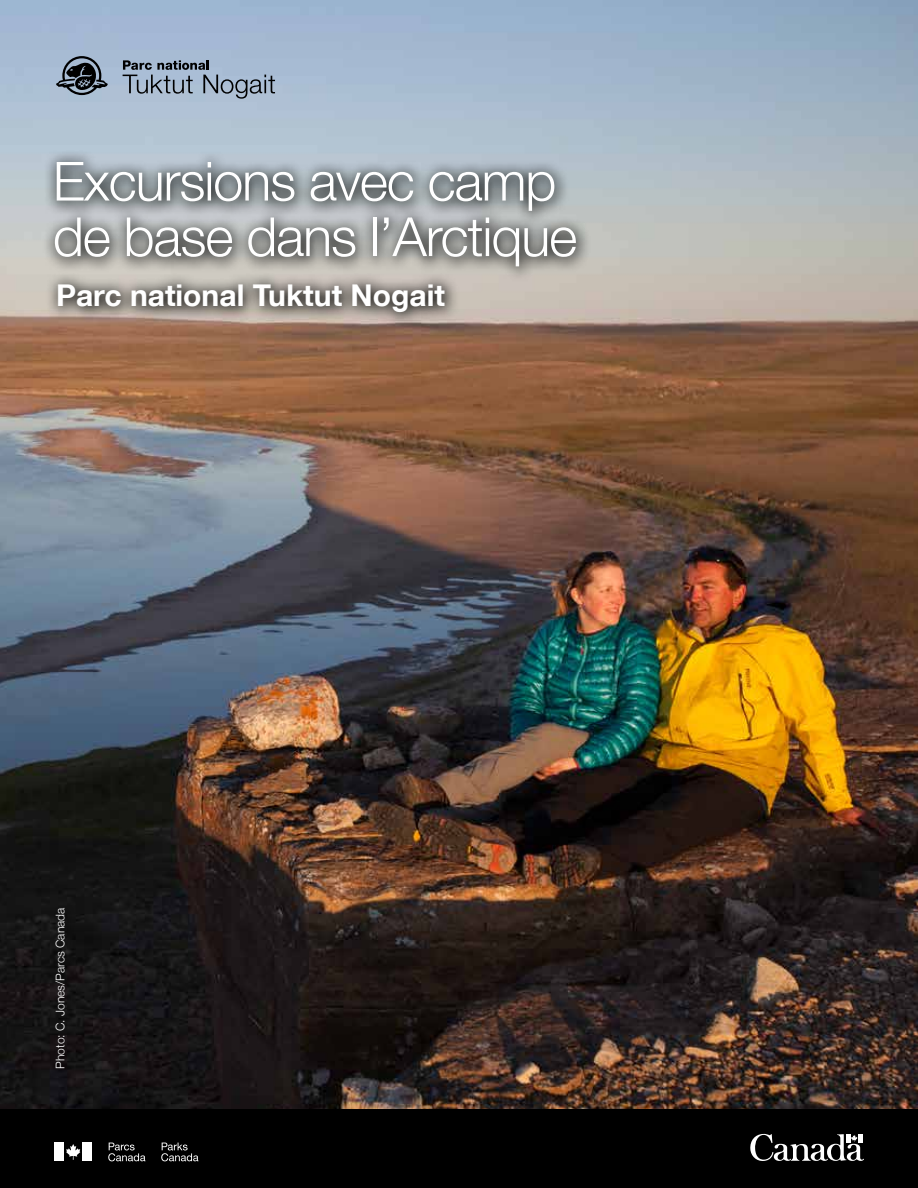
<style>
.page{position:relative;width:918px;height:1188px;background:#fff}
.page>*{position:absolute;margin:0;border:0;box-sizing:border-box;transform-origin:0 0}
.t1{font:300 54px/55.5px "Helvetica Neue LT";letter-spacing:-.02em;color:#fff}
.t2{font:700 30px "Helvetica Neue LT";color:#fff}
.t3{font:300 12px "Helvetica Neue LT";color:#fff}
</style>
<div class="page">
<img style="left:0;top:0;width:918px;height:1109px">
<div style="left:42px;top:149px;width:550px;height:133px;background:#000;opacity:.75"></div>
<div style="left:45px;top:272px;width:415px;height:56px;background:#000;opacity:.75"></div>
<div style="left:0;top:1109px;width:918px;height:79px;background:#000"></div>
<svg style="left:750px;top:1134px;width:114px;height:27px"></svg>
<div style="left:55px;top:1143px;width:9px;height:18px;background:#fff"></div>
<svg style="left:66px;top:1144px;width:14px;height:16px"></svg>
<div style="left:83px;top:1143px;width:9px;height:18px;background:#fff"></div>
<svg style="left:161px;top:1143px;width:37px;height:18px"></svg>
<svg style="left:108px;top:1143px;width:37px;height:18px"></svg>
<div style="left:51px;top:904px;width:25px;height:174px;background:#131213"></div>
<svg style="left:123px;top:60px;width:152px;height:39px;background:#8c9bae"></svg>
<svg style="left:56px;top:56px;width:52px;height:39px;background:#636f7c"></svg>
<p class="t1" style="left:53px;top:152px;width:526px">Excursions avec camp de base dans l’Arctique</p>
<p class="t2" style="left:56px;top:277px;width:390px">Parc national Tuktut Nogait</p>
<p class="t3" style="left:53px;top:1069px;width:162px;rotate:-90deg">Photo: C. Jones/Parcs Canada</p>
</div>
